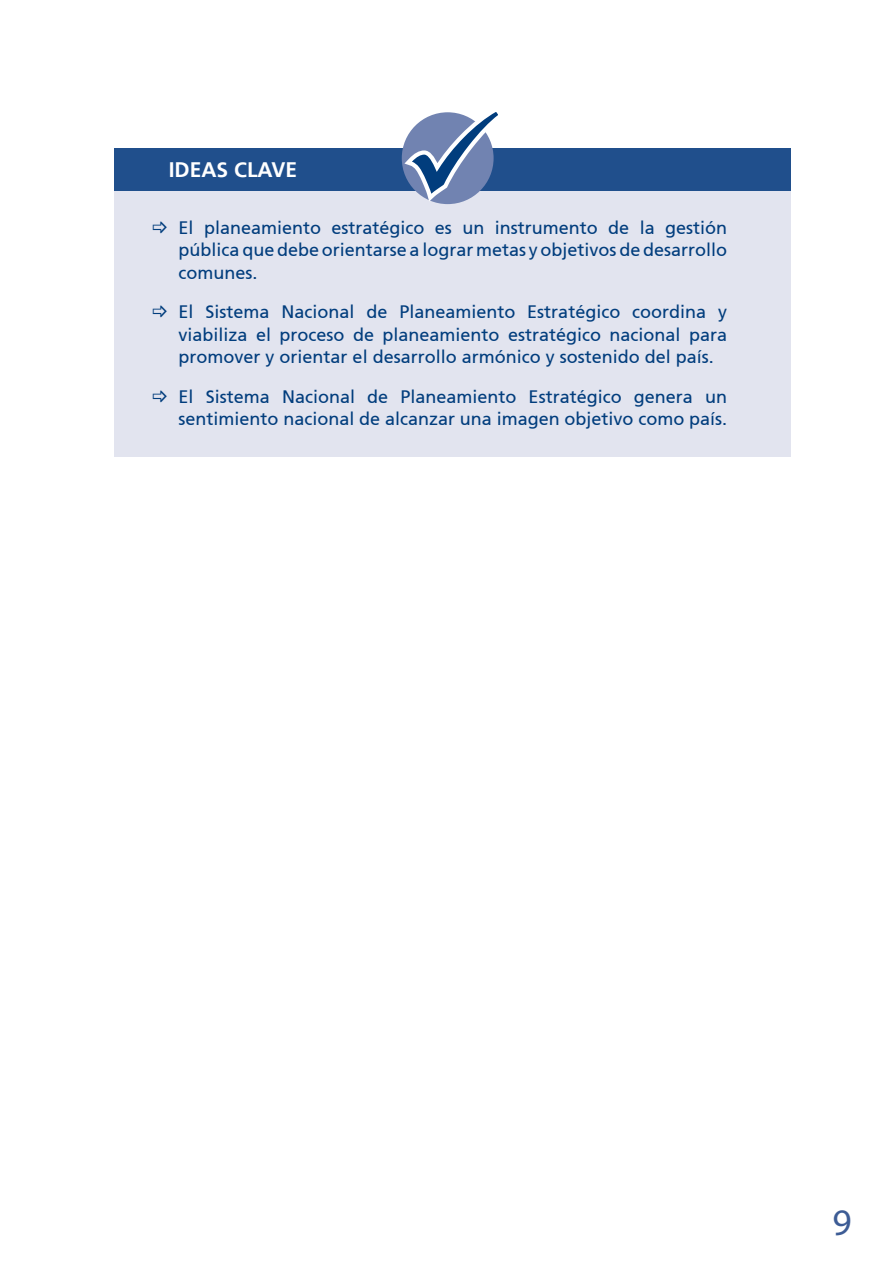
<style>
.page{position:relative;width:893px;height:1263px;background:#fff}
.page>*{position:absolute;margin:0;border:0;box-sizing:border-box;transform-origin:0 0}
.t1{font:37.5px "Myriad Pro";color:#3d5c95}
.t2{font:700 21px "Frutiger 65";color:#fff}
.t3{font:18px/22.5px "Frutiger 55 Roman";color:#013d7d;text-align:justify}
</style>
<div class="page">
<div style="left:115px;top:187px;width:676px;height:269px;background:#e2e4ef"></div>
<div style="left:115px;top:148px;width:676px;height:43px;background:#204f8c"></div>
<svg style="left:401px;top:112px;width:97px;height:93px"></svg>
<p class="t2" style="left:169px;top:158px;width:20px">IDEAS</p>
<p class="t2" style="left:234px;top:158px;width:14px">CLAVE</p>
<p class="t3" style="left:179px;top:216px;width:550px">El planeamiento estratégico es un instrumento de la gestión pública que debe orientarse a lograr metas y objetivos de desarrollo comunes.</p>
<p class="t3" style="left:179px;top:301px;width:550px">El Sistema Nacional de Planeamiento Estratégico coordina y viabiliza el proceso de planeamiento estratégico nacional para promover y orientar el desarrollo armónico y sostenido del país.</p>
<p class="t3" style="left:179px;top:385px;width:550px">El Sistema Nacional de Planeamiento Estratégico genera un sentimiento nacional de alcanzar una imagen objetivo como país.</p>
<h1 class="t1" style="left:832px;top:1199px;width:21px">9</h1>
</div>
